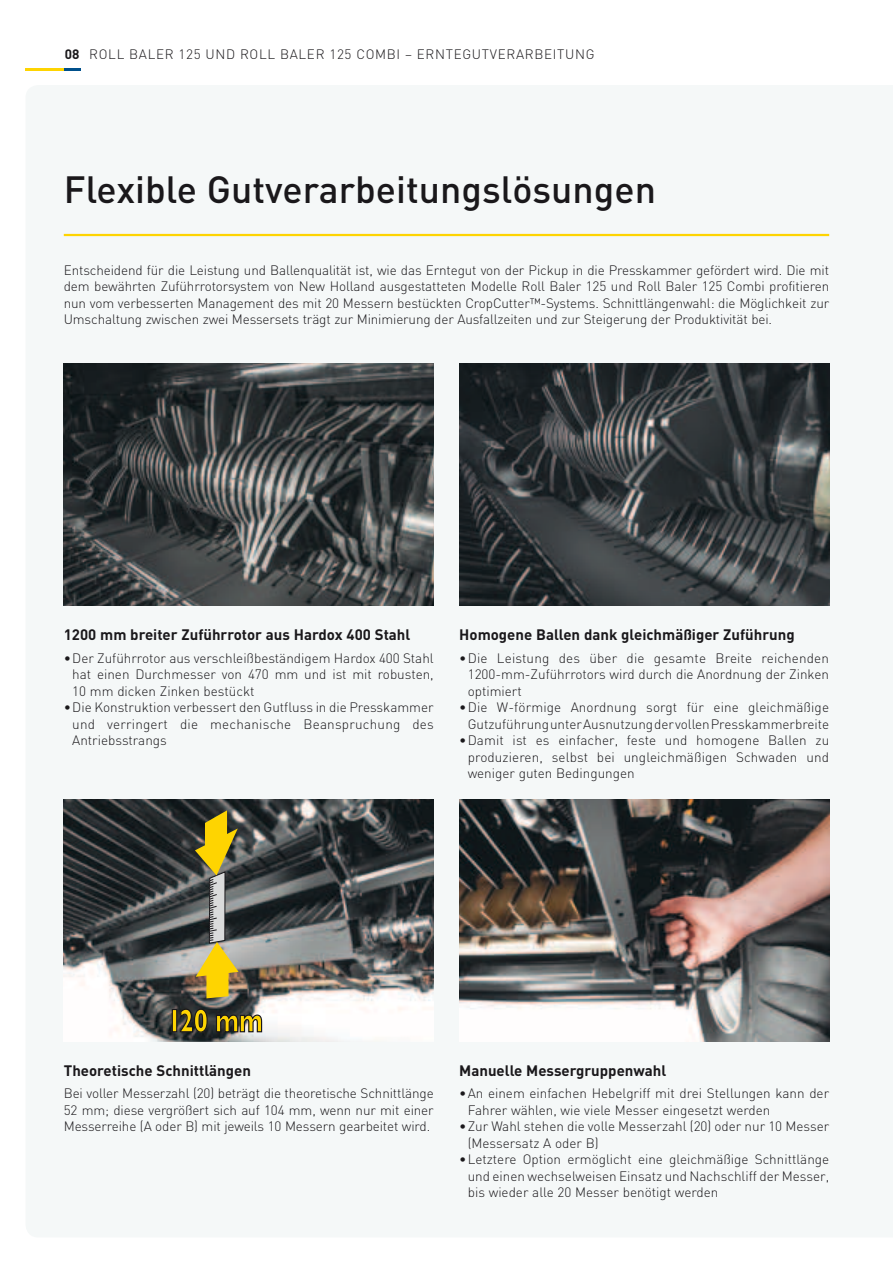
<style>
.page{position:relative;width:893px;height:1263px;background:#fff}
.page>*{position:absolute;margin:0;border:0;box-sizing:border-box;transform-origin:0 0}
.t1{font:500 37.5px "DIN";color:#1a181b}
.t2{font:700 32.85px "Gill Sans";color:#fed401;scale:.73 1}
.t3{font:700 15px "DIN";color:#1a181b}
.t4{font:300 13.5px/16.5px "DIN";color:#1a181b;text-align:justify}
.s1{font-weight:700}
</style>
<div class="page">
<svg style="left:26px;top:68px;width:55px;height:2px"></svg>
<hr style="left:64px;top:234px;width:765px;height:2px;background:#fed401">
<img style="left:64px;top:364px;width:370px;height:242px">
<img style="left:459px;top:364px;width:370px;height:242px">
<img style="left:459px;top:799px;width:370px;height:243px">
<img style="left:64px;top:799px;width:370px;height:243px">
<svg style="left:195px;top:810px;width:44px;height:188px;background:#988c4d"></svg>
<div style="left:172px;top:1009px;width:5px;height:23px;border:1px solid #1a181b"></div>
<svg style="left:179px;top:1008px;width:29px;height:25px"></svg>
<svg style="left:215px;top:1014px;width:48px;height:19px"></svg>
<p class="t4" style="left:65px;top:45px;width:43px"><span class="s1">08</span> Roll</p>
<p class="t4" style="left:129px;top:45px;width:20px">Baler</p>
<p class="t4" style="left:179px;top:45px;width:38px">125 und</p>
<p class="t4" style="left:240px;top:45px;width:19px">Roll</p>
<p class="t4" style="left:280px;top:45px;width:20px">Baler</p>
<p class="t4" style="left:329px;top:45px;width:46px">125 Combi</p>
<p class="t4" style="left:405px;top:45px;width:31px">– Erntegutverarbeitung</p>
<h1 class="t1" style="left:64px;top:166px;width:594px">Flexible Gutverarbeitungslösungen</h1>
<p class="t4" style="left:64px;top:261px;width:767px">Entscheidend für die Leistung und Ballenqualität ist, wie das Erntegut von der Pickup in die Presskammer gefördert wird. Die mit dem bewährten Zuführrotorsystem von New Holland ausgestatteten Modelle Roll Baler 125 und Roll Baler 125 Combi profitieren nun vom verbesserten Management des mit 20 Messern bestückten CropCutter™-Systems. Schnittlängenwahl: die Möglichkeit zur Umschaltung zwischen zwei Messersets trägt zur Minimierung der Ausfallzeiten und zur Steigerung der Produktivität bei.</p>
<p class="t3" style="left:64px;top:624px;width:348px">1200 mm breiter Zuführrotor aus Hardox 400 Stahl</p>
<p class="t4" style="left:72px;top:649px;width:363px;text-indent:-9px">•Der Zuführrotor aus verschleißbeständigem Hardox 400 Stahl hat einen Durchmesser von 470 mm und ist mit robusten, 10 mm dicken Zinken bestückt</p>
<p class="t4" style="left:72px;top:699px;width:363px;text-indent:-9px">•Die Konstruktion verbessert den Gutfluss in die Presskammer und verringert die mechanische Beanspruchung des Antriebsstrangs</p>
<p class="t3" style="left:459px;top:624px;width:337px">Homogene Ballen dank gleichmäßiger Zuführung</p>
<p class="t4" style="left:468px;top:649px;width:363px;text-indent:-9px">•Die Leistung des über die gesamte Breite reichenden 1200-mm-Zuführrotors wird durch die Anordnung der Zinken optimiert</p>
<p class="t4" style="left:459px;top:699px;width:371px;text-align:right">•Die W-förmige Anordnung sorgt für eine gleichmäßige<br>Gutzuführung unter Ausnutzung der vollen Presskammerbreite</p>
<p class="t4" style="left:468px;top:732px;width:363px;text-indent:-9px">•Damit ist es einfacher, feste und homogene Ballen zu produzieren, selbst bei ungleichmäßigen Schwaden und weniger guten Bedingungen</p>
<h2 class="t2" style="left:167px;top:994px;width:132px">120 mm</h2>
<p class="t3" style="left:64px;top:1060px;width:189px">Theoretische Schnittlängen</p>
<p class="t4" style="left:64px;top:1085px;width:371px">Bei voller Messerzahl (20) beträgt die theoretische Schnittlänge 52 mm; diese vergrößert sich auf 104 mm, wenn nur mit einer Messerreihe (A oder B) mit jeweils 10 Messern gearbeitet wird.</p>
<p class="t3" style="left:459px;top:1060px;width:209px">Manuelle Messergruppenwahl</p>
<p class="t4" style="left:468px;top:1085px;width:363px;text-indent:-9px">•An einem einfachen Hebelgriff mit drei Stellungen kann der<br>Fahrer wählen, wie viele Messer eingesetzt werden</p>
<p class="t4" style="left:468px;top:1118px;width:363px;text-indent:-9px">•Zur Wahl stehen die volle Messerzahl (20) oder nur 10 Messer (Messersatz A oder B)</p>
<p class="t4" style="left:468px;top:1151px;width:363px;text-indent:-9px">•Letztere Option ermöglicht eine gleichmäßige Schnittlänge und einen wechselweisen Einsatz und Nachschliff der Messer, bis wieder alle 20 Messer benötigt werden</p>
</div>
